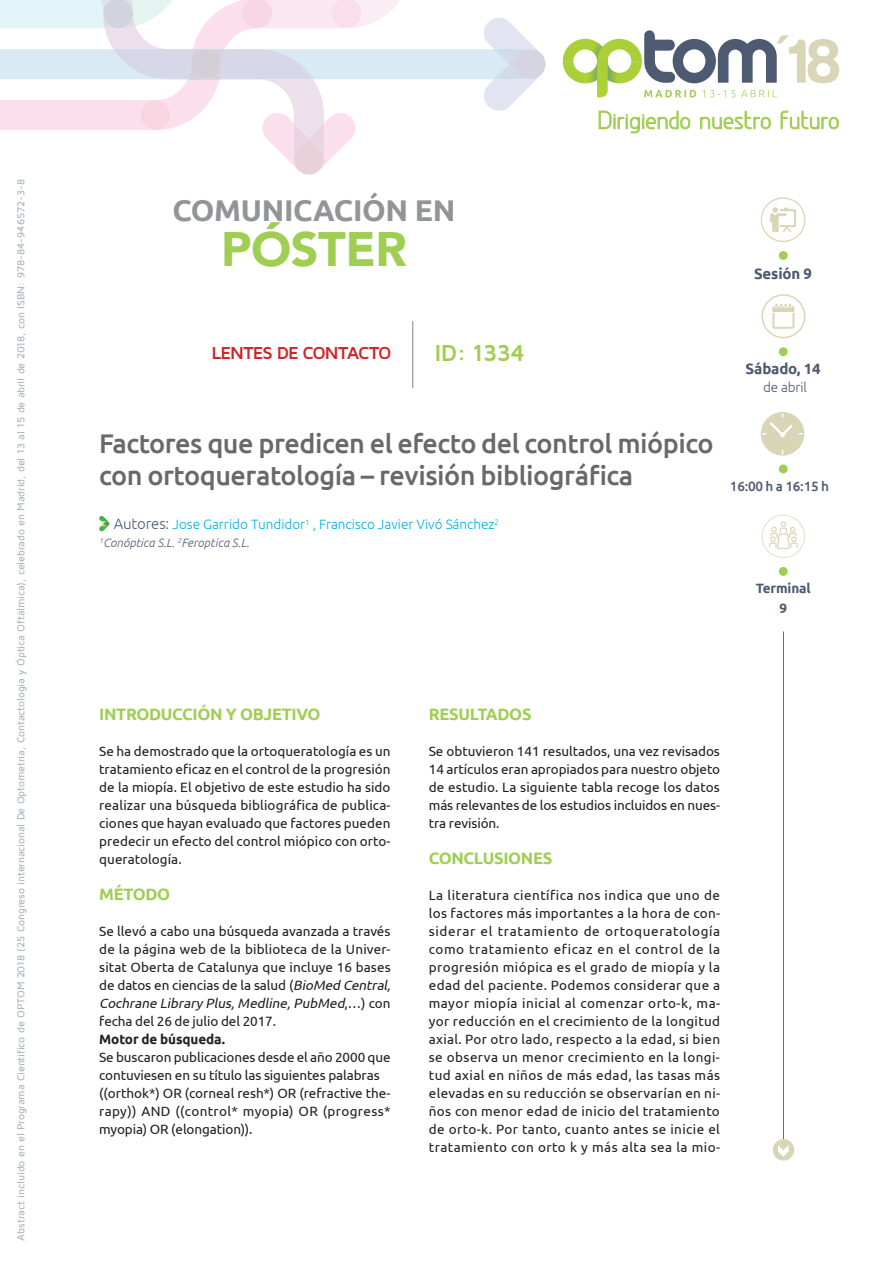
<style>
.page{position:relative;width:893px;height:1263px;background:#fff}
.page>*{position:absolute;margin:0;border:0;box-sizing:border-box;transform-origin:0 0}
.t1{font:900 48.3px "Avenir";letter-spacing:-.01em;color:#a0ce53}
.t2{font:700 30px "Ubuntu";letter-spacing:-.01em;color:#929497}
.t3{font:500 27px/31.5px "Ubuntu";letter-spacing:-.015em;color:#69696c}
.t4{font:700 24px "Maven Pro";letter-spacing:-.03em;color:#a0ce53}
.t5{font:23.4px "Greyscale Basic";color:#a0ce53}
.t6{font:700 18px "Maven Pro";letter-spacing:-.055em;color:#d1232a}
.t7{font:700 16.5px "Ubuntu";letter-spacing:-.02em;color:#a0ce53}
.t8{font:700 15px "Ubuntu";color:#4e5a71}
.t9{font:13.5px/18px "Ubuntu";letter-spacing:-.005em;color:#231f20;text-align:justify}
.t10{font:300 13.5px "Ubuntu";color:#00aee8}
.t11{font:700 13.5px "Ubuntu";color:#231f20}
.t12{font:500 13.5px "Ubuntu";letter-spacing:-.015em;color:#4e5a71}
.t13{font:700 13.5px/19.5px "Ubuntu";color:#4e5a71;text-align:center}
.t14{font:300 13.5px "Ubuntu";letter-spacing:-.01em;color:#4e5a71}
.t15{font:italic 300 12px "Ubuntu";letter-spacing:.005em;color:#4e5a71}
.t16{font:500 10.5px "Maven Pro";letter-spacing:-.015em;color:#a5b4be}
.s1{font-size:15px;color:#4e5a71}
.s2{font-style:italic}
</style>
<div class="page">
<svg style="left:563px;top:30px;width:276px;height:67px"></svg>
<svg style="left:599px;top:111px;width:91px;height:22px"></svg>
<svg style="left:700px;top:111px;width:71px;height:18px"></svg>
<svg style="left:781px;top:111px;width:58px;height:18px"></svg>
<svg style="left:0;top:0;width:545px;height:175px"></svg>
<div style="left:773px;top:1139px;width:21px;height:21px;background:#d9d6b7;border-radius:50%"></div>
<svg style="left:778px;top:1145px;width:11px;height:12px"></svg>
<div style="left:761px;top:294px;width:44px;height:44px;border:2px solid #d9d6b7;border-radius:50%"></div>
<div style="left:779px;top:347px;width:9px;height:9px;background:#a0ce53;border-radius:50%"></div>
<div style="left:779px;top:251px;width:9px;height:9px;background:#a0ce53;border-radius:50%"></div>
<svg style="left:772px;top:304px;width:22px;height:25px"></svg>
<div style="left:779px;top:567px;width:9px;height:9px;background:#a0ce53;border-radius:50%"></div>
<div style="left:762px;top:515px;width:43px;height:43px;border:1px solid #dfe2c7;border-radius:50%"></div>
<svg style="left:769px;top:521px;width:28px;height:28px"></svg>
<div style="left:779px;top:464px;width:9px;height:9px;background:#a0ce53;border-radius:50%"></div>
<svg style="left:761px;top:412px;width:43px;height:44px"></svg>
<hr style="left:783px;top:631px;width:1px;height:508px;background:#69696c">
<svg style="left:761px;top:197px;width:44px;height:45px"></svg>
<hr style="left:412px;top:321px;width:1px;height:67px;background:#7a8086">
<svg style="left:99px;top:516px;width:10px;height:15px"></svg>
<p class="t16" style="left:14px;top:1240px;width:1063px;rotate:-90deg">Abstract incluido en el Programa Científico de OPTOM 2018 (25 Congreso internacional De Optometría, Contactología y Óptica Oftálmica), celebrado en Madrid, del 13 al 15 de abril de 2018, con ISBN: 978-84-946572-3-8</p>
<h2 class="t2" style="left:172px;top:192px;width:262px">COMUNICACIÓN EN</h2>
<h1 class="t1" style="left:221px;top:208px;width:187px">PÓSTER</h1>
<h3 class="t6" style="left:211px;top:341px;width:182px">LENTES DE CONTACTO</h3>
<h3 class="t4" style="left:434px;top:338px;width:92px">ID: 1334</h3>
<h3 class="t5" style="left:597px;top:106px;width:244px">Dirigiendo nuestro futuro</h3>
<p class="t8" style="left:754px;top:264px;width:60px">SESIÓN 9</p>
<p class="t8" style="left:745px;top:360px;width:77px">SÁBADO, 14</p>
<p class="t14" style="left:763px;top:379px;width:45px">de abril</p>
<h3 class="t3" style="left:99px;top:427px;width:616px">Factores que predicen el efecto del control miópico con ortoqueratología – revisión bibliográfica</h3>
<p class="t10" style="left:114px;top:516px;width:387px"><span class="s1">Autores:</span> Jose Garrido Tundidor<sup>1</sup> , Francisco Javier Vivó Sánchez<sup>2</sup></p>
<p class="t15" style="left:99px;top:535px;width:152px"><sup>1</sup>Conóptica S.L. <sup>2</sup>Feroptica S.L.</p>
<p class="t12" style="left:730px;top:478px;width:101px">16:00 h a 16:15 h</p>
<p class="t13" style="left:756px;top:578px;width:57px">TERMINAL<br>9</p>
<p class="t7" style="left:99px;top:704px;width:223px">INTRODUCCI ÓN Y OBJETIVO</p>
<p class="t9" style="left:99px;top:742px;width:293px">Se ha demostrado que la ortoqueratología es un tratamiento eficaz en el control de la progresión de la miopía. El objetivo de este estudio ha sido realizar una búsqueda bibliográfica de publica&shy;ciones que hayan evaluado que factores pueden predecir un efecto del control miópico con orto&shy;queratología.</p>
<p class="t7" style="left:99px;top:884px;width:73px">MÉTODO</p>
<p class="t9" style="left:99px;top:922px;width:296px;text-align:left">Se llevó a cabo una búsqueda avanzada a través de la página web de la biblioteca de la Univer&shy;sitat Oberta de Catalunya que incluye 16 bases de datos en ciencias de la salud (<span class="s2">BioMed Central, Cochrane Library Plus,Medline,PubMed</span>, … ) c o n fecha del 26 de julio del 2017.</p>
<p class="t11" style="left:99px;top:1031px;width:127px">MOTOR DE BÚSQUEDA.</p>
<p class="t9" style="left:99px;top:1048px;width:293px;text-align:left">Se buscaron publicaciones desde el año 2000 que contuviesen en su título las siguientes palabras ((orthok*) OR (corneal resh*) OR (refractive the&shy;rapy)) AND ((control* myopia) OR (progress* myopia) OR (elongation)).</p>
<p class="t7" style="left:429px;top:704px;width:104px">RESULTADOS</p>
<p class="t9" style="left:429px;top:742px;width:293px">Se obtuvieron 141 resultados, una vez revisados 14 artículos eran apropiados para nuestro objeto de estudio. La siguiente tabla recoge los datos más relevantes de los estudios incluidos en nues&shy;tra revisión.</p>
<p class="t7" style="left:429px;top:848px;width:125px">CONCLUSIONES</p>
<p class="t9" style="left:429px;top:886px;width:293px">La literatura científica nos indica que uno de los factores más importantes a la hora de con&shy;siderar el tratamiento de ortoqueratología como tratamiento eficaz en el control de la progresión miópica es el grado de miopía y la edad del paciente. Podemos considerar que a mayor miopía inicial al comenzar orto-k, ma&shy;yor reducción en el crecimiento de la longitud axial. Por otro lado, respecto a la edad, si bien se observa un menor crecimiento en la longi&shy;tud axial en niños de más edad, las tasas más elevadas en su reducción se observarían en ni&shy;ños con menor edad de inicio del tratamiento de orto-k. Por tanto, cuanto antes se inicie el tratamiento con orto k y más alta sea la mio-</p>
</div>
